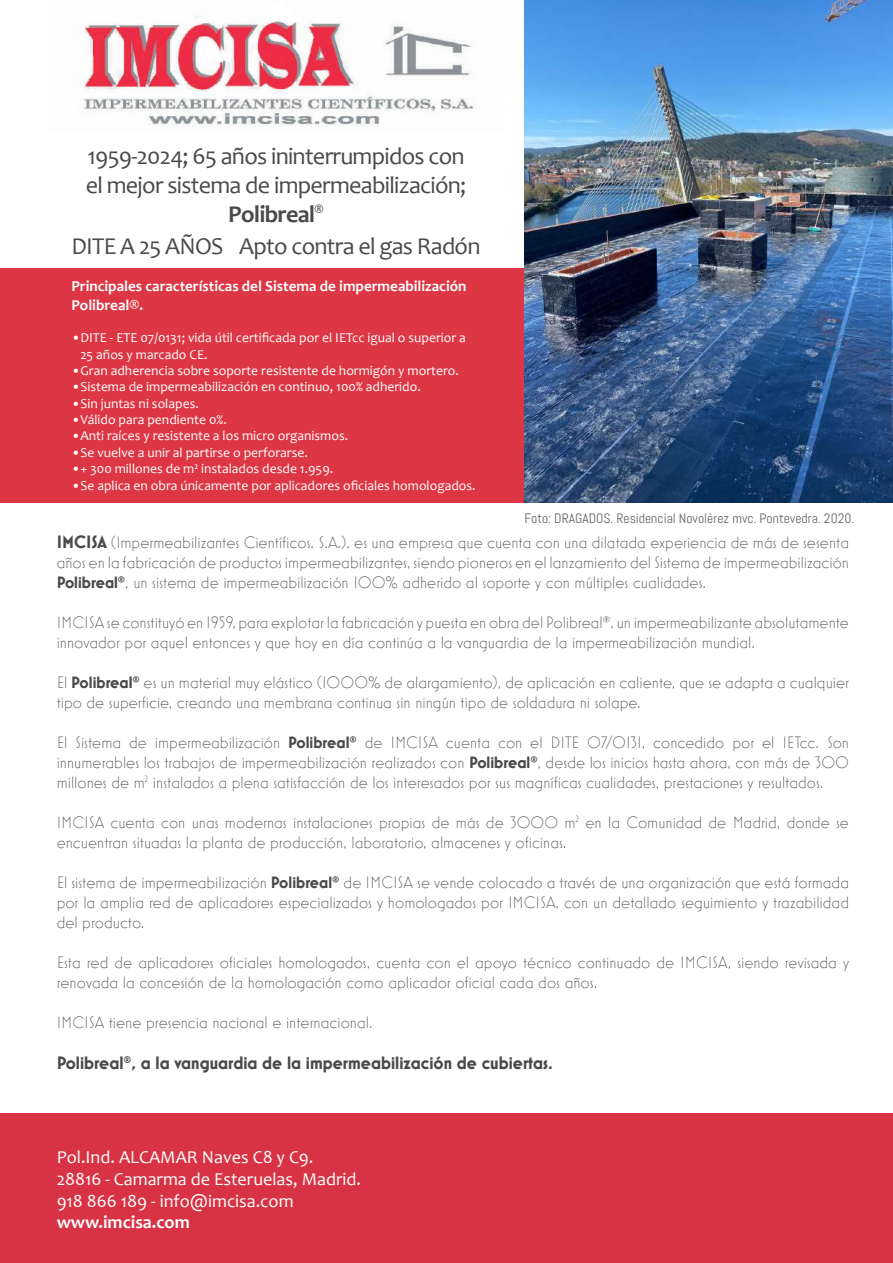
<style>
.page{position:relative;width:893px;height:1263px;background:#fff}
.page>*{position:absolute;margin:0;border:0;box-sizing:border-box;transform-origin:0 0}
.t1{font:24.3px/29.1px "Candara";letter-spacing:-.03em;color:#494a4b;text-align:center}
.t2{font:18.15px/21.8px "Candara";color:#fff}
.t3{font:700 18.15px "Mostra Nuova";color:#494a4b}
.t4{font:700 18.15px "Candara";color:#fff}
.t5{font:300 16.65px/20px "Mostra Nuova";color:#494a4b}
.t6{font:700 15.15px/18.1px "Candara";color:#fff}
.t7{font:13.65px/16.4px "Candara";color:#fff}
.t8{font:13.65px "Abel";color:#656568}
.s1{font-weight:700}
.s2{font-weight:700;font-size:18.15px}
</style>
<div class="page">
<div style="left:0;top:268px;width:893px;height:235px;background:#dd3644"></div>
<img style="left:82px;top:15px;width:393px;height:112px">
<img style="left:524px;top:0;width:369px;height:503px">
<div style="left:0;top:1113px;width:893px;height:150px;background:#d83344"></div>
<h1 class="t1" style="left:86px;top:141px;width:382px">1959-2024; 65 años ininterrumpidos con el mejor sistema de impermeabilización;<br><span class="s1">Polibreal</span><sup>®</sup></h1>
<h1 class="t1" style="left:239px;top:231px;width:243px">Apto contra el gas Radón</h1>
<h1 class="t1" style="left:71px;top:231px;width:153px">DITE A 25 AÑOS</h1>
<p class="t6" style="left:71px;top:277px;width:397px">Principales características del Sistema de impermeabilización<br>Polibreal®.</p>
<p class="t7" style="left:80px;top:330px;width:387px;text-indent:-9px">•DITE - ETE 07/0131; vida útil certificada por el IETcc igual o superior a<br>25 años y marcado CE.</p>
<p class="t7" style="left:71px;top:362px;width:389px">•Gran adherencia sobre soporte resistente de hormigón y mortero.</p>
<p class="t7" style="left:71px;top:379px;width:351px">•Sistema de impermeabilización en continuo, 100% adherido.</p>
<p class="t7" style="left:71px;top:395px;width:129px">•Sin juntas ni solapes.</p>
<p class="t7" style="left:71px;top:411px;width:157px">•Válido para pendiente 0%.</p>
<p class="t7" style="left:71px;top:428px;width:278px">•Anti raíces y resistente a los micro organismos.</p>
<p class="t7" style="left:71px;top:444px;width:238px">•Se vuelve a unir al partirse o perforarse.</p>
<p class="t7" style="left:71px;top:460px;width:263px">•+ 300 millones de m² instalados desde 1.959.</p>
<p class="t7" style="left:71px;top:477px;width:406px">•Se aplica en obra únicamente por aplicadores oficiales homologados.</p>
<p class="t8" style="left:524px;top:510px;width:331px">Foto: DRAGADOS. Residencial Novolérez mvc. Pontevedra. 2020.</p>
<p class="t5" style="left:57px;top:532px;width:794px;text-align:justify"><span class="s2">IMCISA</span> (Impermeabilizantes Científicos, S.A.), es una empresa que cuenta con una dilatada experiencia de más de sesenta años en la fabricación de productos impermeabilizantes, siendo pioneros en el lanzamiento del Sistema de impermeabilización <span class="s1">Polibreal®</span>, un sistema de impermeabilización 100% adherido al soporte y con múltiples cualidades.</p>
<p class="t5" style="left:57px;top:612px;width:794px">IMCISA se constituyó en 1959, para explotar la fabricación y puesta en obra del Polibreal®, un impermeabilizante absolutamente innovador por aquel entonces y que hoy en día continúa a la vanguardia de la impermeabilización mundial.</p>
<p class="t5" style="left:57px;top:672px;width:794px">El <span class="s1">Polibreal®</span> es un material muy elástico (1000% de alargamiento), de aplicación en caliente, que se adapta a cualquier tipo de superficie, creando una membrana continua sin ningún tipo de soldadura ni solape.</p>
<p class="t5" style="left:57px;top:732px;width:794px;text-align:justify">El Sistema de impermeabilización <span class="s1">Polibreal®</span> de IMCISA cuenta con el DITE 07/0131, concedido por el IETcc. Son innumerables los trabajos de impermeabilización realizados con <span class="s1">Polibreal®</span>, desde los inicios hasta ahora, con más de 300 millones de m<sup>2</sup> instalados a plena satisfacción de los interesados por sus magníficas cualidades, prestaciones y resultados.</p>
<p class="t5" style="left:57px;top:812px;width:794px">IMCISA cuenta con unas modernas instalaciones propias de más de 3000 m<sup>2</sup> en la Comunidad de Madrid, donde se encuentran situadas la planta de producción, laboratorio, almacenes y oficinas.</p>
<p class="t5" style="left:57px;top:872px;width:794px;text-align:justify">El sistema de impermeabilización <span class="s1">Polibreal®</span> de IMCISA se vende colocado a través de una organización que está formada por la amplia red de aplicadores especializados y homologados por IMCISA, con un detallado seguimiento y trazabilidad del producto.</p>
<p class="t5" style="left:57px;top:952px;width:794px">Esta red de aplicadores oficiales homologados, cuenta con el apoyo técnico continuado de IMCISA, siendo revisada y renovada la concesión de la homologación como aplicador oficial cada dos años.</p>
<p class="t5" style="left:57px;top:1012px;width:317px">IMCISA tiene presencia nacional e internacional.</p>
<p class="t3" style="left:57px;top:1053px;width:498px">Polibreal®, a la vanguardia de la impermeabilización de cubiertas.</p>
<p class="t2" style="left:57px;top:1146px;width:306px">Pol.Ind. ALCAMAR Naves C8 y C9.<br>28816 - Camarma de Esteruelas, Madrid.<br>918 866 189 - info@imcisa.com</p>
<p class="t4" style="left:57px;top:1211px;width:135px">www.imcisa.com</p>
</div>
